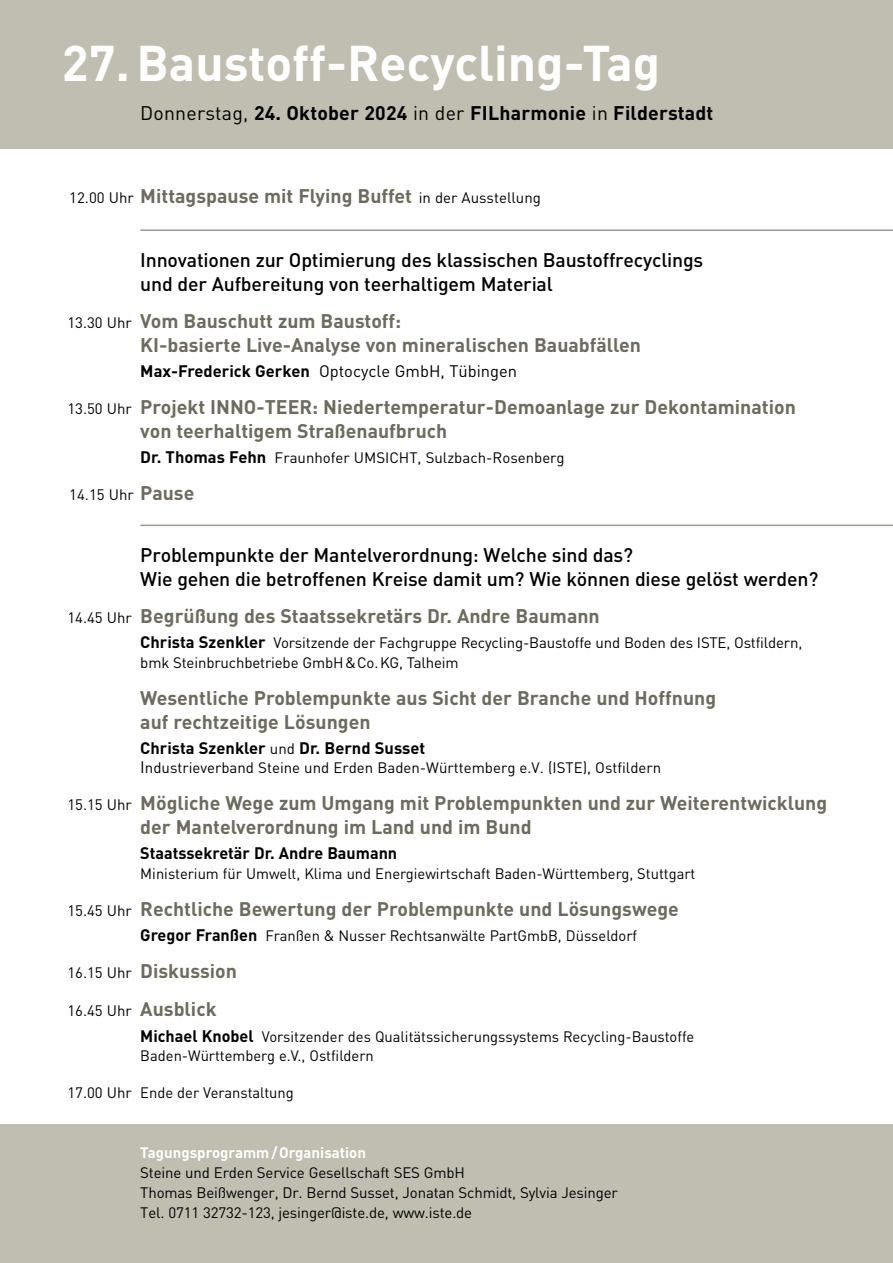
<style>
.page{position:relative;width:893px;height:1263px;background:#fff}
.page>*{position:absolute;margin:0;border:0;box-sizing:border-box;transform-origin:0 0}
.t1{font:700 49.5px "DIN";color:#fff}
.t2{font:700 19.5px/24px "DIN";color:#6d6b5f}
.t3{font:500 19.5px/24px "DIN";letter-spacing:-.01em;color:#000}
.t4{font:700 19.5px "DIN";letter-spacing:.01em;color:#000}
.t5{font:700 16.5px "DIN";color:#000}
.t6{font:16.5px "DIN";color:#000}
.t7{font:15px/20.2px "DINOT";color:#000}
.t8{font:15px/19.8px "DIN";letter-spacing:-.01em;color:#000}
.t9{font:700 15px "DIN";color:#fff}
.s1{font-weight:400}
.s2{font-family:"DINOT";font-weight:400;font-size:15px;color:#000}
.s3{font-weight:400;font-size:15px;color:#000}
.s4{font-weight:700}
.s5{font-weight:700;font-size:16.5px}
.s6{font-family:"DIN";font-weight:700;font-size:19.5px;color:#6d6b5f}
.s7{font-family:"DIN";font-weight:700;font-size:16.5px}
.s8{font-weight:400;font-size:15px}
.s9{font-size:16.5px}
</style>
<div class="page">
<div style="left:0;top:0;width:893px;height:148px;background:#c0beb1"></div>
<div style="left:0;top:1124px;width:893px;height:139px;background:#c0beb1"></div>
<hr style="left:140px;top:229px;width:753px;height:2px;background:#9d9b8d">
<hr style="left:140px;top:525px;width:753px;height:1px;background:#9d9b8d">
<h1 class="t1" style="left:62px;top:31px;width:600px">27.Baustoff-Recycling-Tag</h1>
<p class="t4" style="left:140px;top:101px;width:575px"><span class="s1">Donnerstag,</span> 24. Oktober 2024 <span class="s1">in der</span> FILharmonie <span class="s1">in</span> Filderstadt</p>
<p class="t2" style="left:69px;top:183px;width:473px"><span class="s2">12.00 Uhr</span> Mittagspause mit Flying Buffet <span class="s3">in der Ausstellung</span></p>
<p class="t3" style="left:140px;top:247px;width:565px">Innovationen zur Optimierung des klassischen Baustoffrecyclings und der Aufbereitung von teerhaltigem Material</p>
<p class="t2" style="left:140px;top:308px;width:502px;text-indent:-73px"><span class="s2">13.30 Uhr</span> Vom Bauschutt zum Baustoff:<br>KI-basierte Live-Analyse von mineralischen Bauabfällen</p>
<p class="t6" style="left:140px;top:361px;width:378px"><span class="s4">Max-Frederick Gerken</span> Optocycle GmbH, Tübingen</p>
<p class="t2" style="left:140px;top:394px;width:657px;text-indent:-73px"><span class="s2">13.50 Uhr</span> Projekt INNO-TEER: Niedertemperatur-Demoanlage zur Dekontamination von teerhaltigem Straßenaufbruch</p>
<p class="t8" style="left:140px;top:448px;width:426px"><span class="s5">Dr. Thomas Fehn</span> Fraunhofer UMSICHT, Sulzbach-Rosenberg</p>
<p class="t7" style="left:69px;top:483px;width:127px">14.15 Uhr <span class="s6">Pause</span></p>
<p class="t3" style="left:140px;top:542px;width:680px">Problempunkte der Mantelverordnung: Welche sind das?<br>Wie gehen die betroffenen Kreise damit um? Wie können diese gelöst werden?</p>
<p class="t2" style="left:67px;top:603px;width:534px"><span class="s2">14.45 Uhr</span> Begrüßung des Staatssekretärs Dr. Andre Baumann</p>
<p class="t7" style="left:140px;top:631px;width:663px"><span class="s7">Christa Szenkler</span> Vorsitzende der Fachgruppe Recycling-Baustoffe und Boden des ISTE, Ostfildern, bmk Steinbruchbetriebe GmbH&amp;Co.KG, Talheim</p>
<p class="t2" style="left:140px;top:685px;width:577px">Wesentliche Problempunkte aus Sicht der Branche und Hoffnung auf rechtzeitige Lösungen</p>
<p class="t5" style="left:140px;top:737px;width:286px">Christa Szenkler <span class="s8">und</span> Dr. Bernd Susset</p>
<p class="t8" style="left:140px;top:758px;width:522px"><span class="s9">I</span>ndustrieverband Steine und Erden Baden-Württemberg e.V. (ISTE), Ostfildern</p>
<p class="t2" style="left:140px;top:790px;width:688px;text-indent:-73px"><span class="s2">15.15 Uhr</span> Mögliche Wege zum Umgang mit Problempunkten und zur Weiterentwicklung der Mantelverordnung im Land und im Bund</p>
<p class="t5" style="left:140px;top:842px;width:258px">Staatssekretär Dr. Andre Baumann</p>
<p class="t7" style="left:140px;top:862px;width:557px">Ministerium für Umwelt, Klima und Energiewirtschaft Baden-Württemberg, Stuttgart</p>
<p class="t2" style="left:67px;top:896px;width:613px"><span class="s2">15.45 Uhr</span> Rechtliche Bewertung der Problempunkte und Lösungswege</p>
<p class="t7" style="left:140px;top:924px;width:498px"><span class="s7">Gregor Franßen</span> Franßen &amp; Nusser Rechtsanwälte PartGmbB, Düsseldorf</p>
<p class="t2" style="left:67px;top:958px;width:171px"><span class="s2">16.15 Uhr</span> Diskussion</p>
<p class="t7" style="left:140px;top:997px;width:555px;line-height:25.2px;text-indent:-73px">16.45 Uhr <span class="s6">Ausblick<br></span><span class="s7">Michael Knobel</span> Vorsitzender des Qualitätssicherungssystems Recycling-Baustoffe</p>
<p class="t7" style="left:140px;top:1044px;width:235px">Baden-Württemberg e.V., Ostfildern</p>
<p class="t7" style="left:67px;top:1081px;width:228px">17.00 Uhr Ende der Veranstaltung</p>
<p class="t9" style="left:140px;top:1143px;width:227px">Tagungsprogramm/Organisation</p>
<p class="t8" style="left:140px;top:1163px;width:479px">Steine und Erden Service Gesellschaft SES GmbH<br>Thomas Beißwenger, Dr. Bernd Susset, Jonatan Schmidt, Sylvia Jesinger<br>Tel. 0711 32732-123, jesinger@iste.de, www.iste.de</p>
</div>
